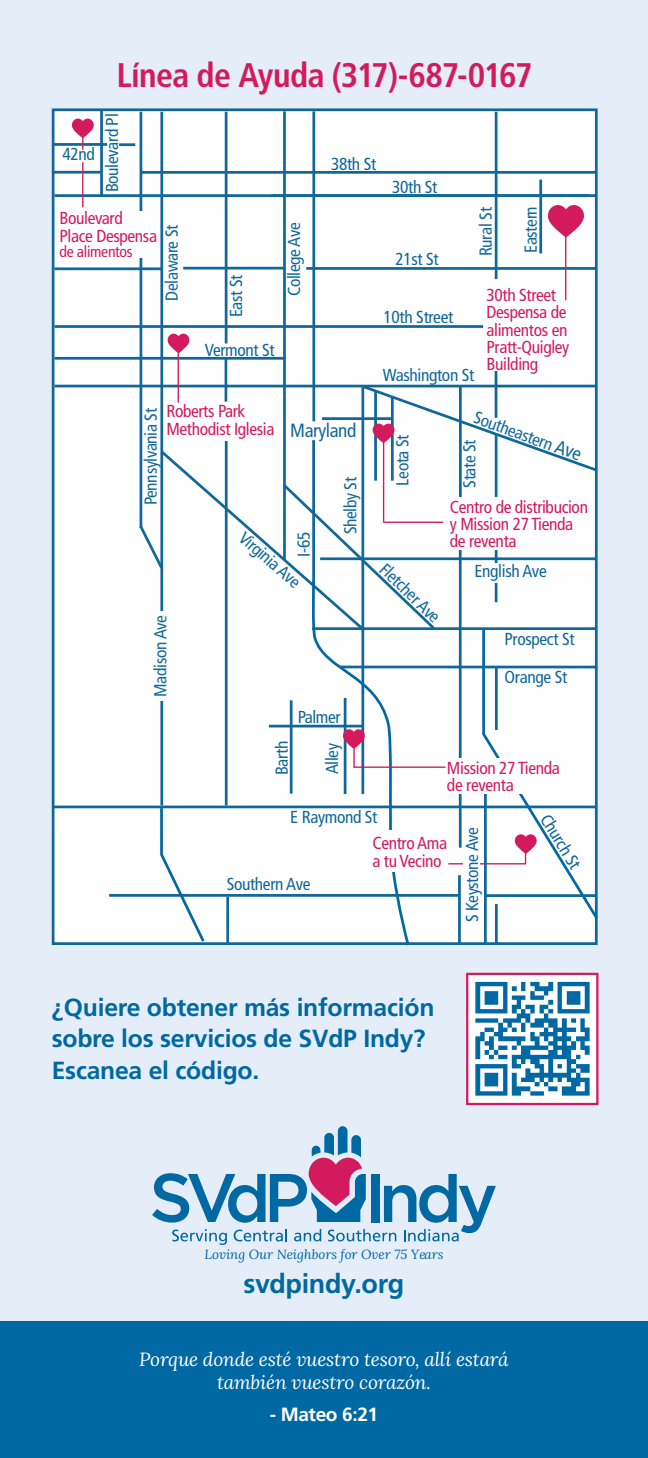
<style>
.page{position:relative;width:648px;height:1458px;background:#fff}
.page>*{position:absolute;margin:0;border:0;box-sizing:border-box;transform-origin:0 0}
.t1{font:700 condensed 33.98px "Frutiger LT Pro";letter-spacing:-.02em;color:#d31a5d}
.t2{font:700 27px "Frutiger LT Pro";letter-spacing:-.015em;color:#0068a3}
.t3{font:700 24.75px/31.5px "Frutiger LT Pro";letter-spacing:-.01em;color:#0068a3}
.t4{font:italic 19.12px/22.9px "Lora";letter-spacing:-.01em;color:#fff;text-align:center}
.t5{font:700 19.12px "Frutiger LT Pro";letter-spacing:-.02em;color:#fff}
.t6{font:condensed 19.12px "Frutiger LT Pro";letter-spacing:-.02em;color:#10679a}
.t7{font:condensed 17.32px "Frutiger LT Pro";letter-spacing:-.02em;color:#10679a}
.t8{font:condensed 17.32px/17.3px "Frutiger LT Pro";letter-spacing:-.02em;color:#d31a5d}
.t9{font:condensed 15.75px "Frutiger LT Pro";letter-spacing:-.02em;color:#d31a5d}
.t10{font:italic 13.28px "Lora";color:#0068a3}
.s1{font-size:19.12px}
</style>
<div class="page">
<div style="left:0;top:1320px;width:648px;height:138px;background:#0068a3"></div>
<div style="left:0;top:0;width:648px;height:1320px;background:#e5eef8"></div>
<div style="left:467px;top:974px;width:130px;height:130px;background:#fff"></div>
<img style="left:475px;top:981px;width:115px;height:115px">
<div style="left:466px;top:973px;width:132px;height:132px;border:2px solid #d31a5d"></div>
<svg style="left:152px;top:1126px;width:344px;height:119px"></svg>
<div style="left:52px;top:108px;width:546px;height:837px;background:#fff;border:3px solid #10679a"></div>
<hr style="left:283px;top:111px;width:3px;height:449px;background:#10679a">
<hr style="left:495px;top:354px;width:2px;height:64px;background:#10679a">
<hr style="left:539px;top:180px;width:3px;height:73px;background:#10679a">
<hr style="left:55px;top:385px;width:541px;height:2px;background:#10679a">
<hr style="left:55px;top:194px;width:541px;height:3px;background:#10679a">
<hr style="left:306px;top:267px;width:290px;height:3px;background:#10679a">
<hr style="left:55px;top:325px;width:428px;height:3px;background:#10679a">
<hr style="left:391px;top:397px;width:3px;height:84px;background:#10679a">
<hr style="left:374px;top:390px;width:3px;height:91px;background:#10679a">
<hr style="left:322px;top:417px;width:71px;height:3px;background:#10679a">
<svg style="left:359px;top:383px;width:239px;height:90px"></svg>
<div style="left:485px;top:286px;width:105px;height:84px;background:#fff"></div>
<hr style="left:383px;top:434px;width:1px;height:88px;background:#d31a5d">
<hr style="left:361px;top:387px;width:3px;height:407px;background:#10679a">
<hr style="left:269px;top:725px;width:93px;height:2px;background:#10679a">
<hr style="left:312px;top:440px;width:3px;height:145px;background:#10679a">
<hr style="left:225px;top:441px;width:3px;height:364px;background:#10679a">
<hr style="left:160px;top:112px;width:3px;height:693px;background:#10679a">
<hr style="left:55px;top:357px;width:231px;height:3px;background:#10679a">
<svg style="left:168px;top:334px;width:22px;height:19px"></svg>
<hr style="left:55px;top:267px;width:108px;height:3px;background:#10679a">
<svg style="left:160px;top:448px;width:206px;height:184px"></svg>
<svg style="left:548px;top:205px;width:36px;height:33px"></svg>
<hr style="left:565px;top:229px;width:1px;height:71px;background:#d31a5d">
<hr style="left:312px;top:111px;width:3px;height:310px;background:#10679a">
<hr style="left:225px;top:112px;width:2px;height:232px;background:#10679a">
<hr style="left:183px;top:267px;width:102px;height:3px;background:#10679a">
<svg style="left:139px;top:523px;width:26px;height:48px"></svg>
<hr style="left:140px;top:112px;width:2px;height:416px;background:#10679a">
<hr style="left:140px;top:171px;width:456px;height:3px;background:#10679a">
<hr style="left:100px;top:111px;width:3px;height:85px;background:#10679a">
<hr style="left:54px;top:171px;width:48px;height:3px;background:#10679a">
<hr style="left:53px;top:143px;width:54px;height:3px;background:#10679a">
<hr style="left:119px;top:143px;width:16px;height:3px;background:#10679a">
<div style="left:60px;top:211px;width:99px;height:46px;background:#fff"></div>
<hr style="left:82px;top:162px;width:1px;height:45px;background:#d31a5d">
<svg style="left:72px;top:119px;width:22px;height:31px"></svg>
<hr style="left:495px;top:112px;width:2px;height:167px;background:#10679a">
<hr style="left:459px;top:386px;width:3px;height:118px;background:#10679a">
<hr style="left:178px;top:343px;width:1px;height:60px;background:#d31a5d">
<hr style="left:225px;top:358px;width:2px;height:44px;background:#10679a">
<hr style="left:495px;top:435px;width:2px;height:69px;background:#10679a">
<hr style="left:52px;top:806px;width:545px;height:2px;background:#10679a">
<svg style="left:281px;top:482px;width:317px;height:464px"></svg>
<hr style="left:109px;top:894px;width:349px;height:3px;background:#10679a">
<div style="left:203px;top:877px;width:132px;height:17px;background:#fff"></div>
<hr style="left:226px;top:897px;width:3px;height:48px;background:#10679a">
<div style="left:152px;top:611px;width:21px;height:90px;background:#fff"></div>
<svg style="left:159px;top:805px;width:48px;height:140px"></svg>
<hr style="left:484px;top:783px;width:3px;height:162px;background:#10679a">
<div style="left:463px;top:822px;width:17px;height:105px;background:#fff"></div>
<div style="left:471px;top:563px;width:80px;height:19px;background:#fff"></div>
<div style="left:450px;top:497px;width:141px;height:53px;background:#fff"></div>
<div style="left:447px;top:759px;width:135px;height:35px;background:#fff"></div>
<hr style="left:484px;top:894px;width:112px;height:3px;background:#10679a">
<p class="t7" style="left:63px;top:144px;width:34px">42nd</p>
<h1 class="t1" style="left:117px;top:55px;width:417px">Línea de Ayuda (317)-687-0167</h1>
<p class="t7" style="left:102px;top:192px;width:80px;rotate:-90deg">Boulevard Pl</p>
<p class="t7" style="left:331px;top:154px;width:47px">38th St</p>
<p class="t7" style="left:392px;top:177px;width:47px">30th St</p>
<p class="t8" style="left:60px;top:210px;width:99px">Boulevard<br>Place Despensa</p>
<p class="t9" style="left:60px;top:243px;width:75px">de alimentos</p>
<p class="t7" style="left:162px;top:301px;width:77px;rotate:-90deg">Delaware St</p>
<p class="t7" style="left:226px;top:317px;width:44px;rotate:-90deg">East St</p>
<p class="t7" style="left:205px;top:340px;width:71px">Vermont St</p>
<p class="t7" style="left:284px;top:296px;width:76px;rotate:-90deg">College Ave</p>
<p class="t8" style="left:166px;top:403px;width:110px">Roberts Park<br>Methodist Iglesia</p>
<p class="t7" style="left:141px;top:505px;width:99px;rotate:-90deg">Pennsylvania St</p>
<p class="t6" style="left:290px;top:420px;width:68px">Maryland</p>
<p class="t7" style="left:340px;top:534px;width:59px;rotate:-90deg">Shelby St</p>
<p class="t7" style="left:248px;top:528px;width:77px;rotate:41deg">Virginia Ave</p>
<p class="t7" style="left:294px;top:557px;width:27px;rotate:-90deg">I-65</p>
<p class="t7" style="left:150px;top:697px;width:83px;rotate:-90deg">Madison Ave</p>
<p class="t7" style="left:298px;top:707px;width:45px">Palmer</p>
<p class="t7" style="left:272px;top:775px;width:36px;rotate:-90deg">Barth</p>
<p class="t7" style="left:322px;top:774px;width:33px;rotate:-90deg">Alley</p>
<p class="t7" style="left:396px;top:249px;width:45px">21st St</p>
<p class="t7" style="left:476px;top:256px;width:51px;rotate:-90deg">Rural St</p>
<p class="t7" style="left:521px;top:253px;width:48px;rotate:-90deg">Eastern</p>
<p class="t7" style="left:384px;top:307px;width:71px">10th Street</p>
<p class="t7" style="left:383px;top:365px;width:93px">Washington St</p>
<p class="t8" style="left:487px;top:286px;width:84px">30th Street<br>Despensa de alimentos en<br>Pratt-Quigley<br>Building</p>
<p class="t7" style="left:478px;top:407px;width:115px;rotate:20deg">Southeastern <span class="s1">Ave</span></p>
<p class="t7" style="left:392px;top:486px;width:53px;rotate:-90deg">Leota St</p>
<p class="t7" style="left:459px;top:488px;width:50px;rotate:-90deg">State St</p>
<p class="t7" style="left:390px;top:559px;width:78px;rotate:44deg">Fletcher Ave</p>
<p class="t8" style="left:450px;top:498px;width:140px">Centro de distribucion y Mission 27 Tienda de reventa</p>
<p class="t7" style="left:475px;top:561px;width:74px">English Ave</p>
<p class="t7" style="left:505px;top:629px;width:71px">Prospect St</p>
<p class="t7" style="left:505px;top:667px;width:64px">Orange St</p>
<p class="t8" style="left:447px;top:759px;width:114px">Mission 27 Tienda de reventa</p>
<p class="t7" style="left:290px;top:807px;width:89px">E Raymond St</p>
<p class="t7" style="left:227px;top:874px;width:85px">Southern Ave</p>
<p class="t8" style="left:372px;top:835px;width:76px">Centro Ama a tu Vecino</p>
<p class="t7" style="left:462px;top:922px;width:96px;rotate:-90deg">S Keystone Ave</p>
<h3 class="t3" style="left:52px;top:991px;width:384px">¿Quiere obtener más información sobre los servicios de SVdP Indy?<br>Escanea el código.</h3>
<p class="t7" style="left:553px;top:810px;width:62px;rotate:58deg">Church St</p>
<p class="t10" style="left:204px;top:1246px;width:241px">Loving Our Neighbors for Over 75 Years</p>
<h2 class="t2" style="left:244px;top:1268px;width:162px">svdpindy.org</h2>
<p class="t4" style="left:139px;top:1348px;width:371px">Porque donde esté vuestro tesoro, allí estará también vuestro corazón.</p>
<p class="t5" style="left:270px;top:1403px;width:110px">- Mateo 6:21</p>
</div>
